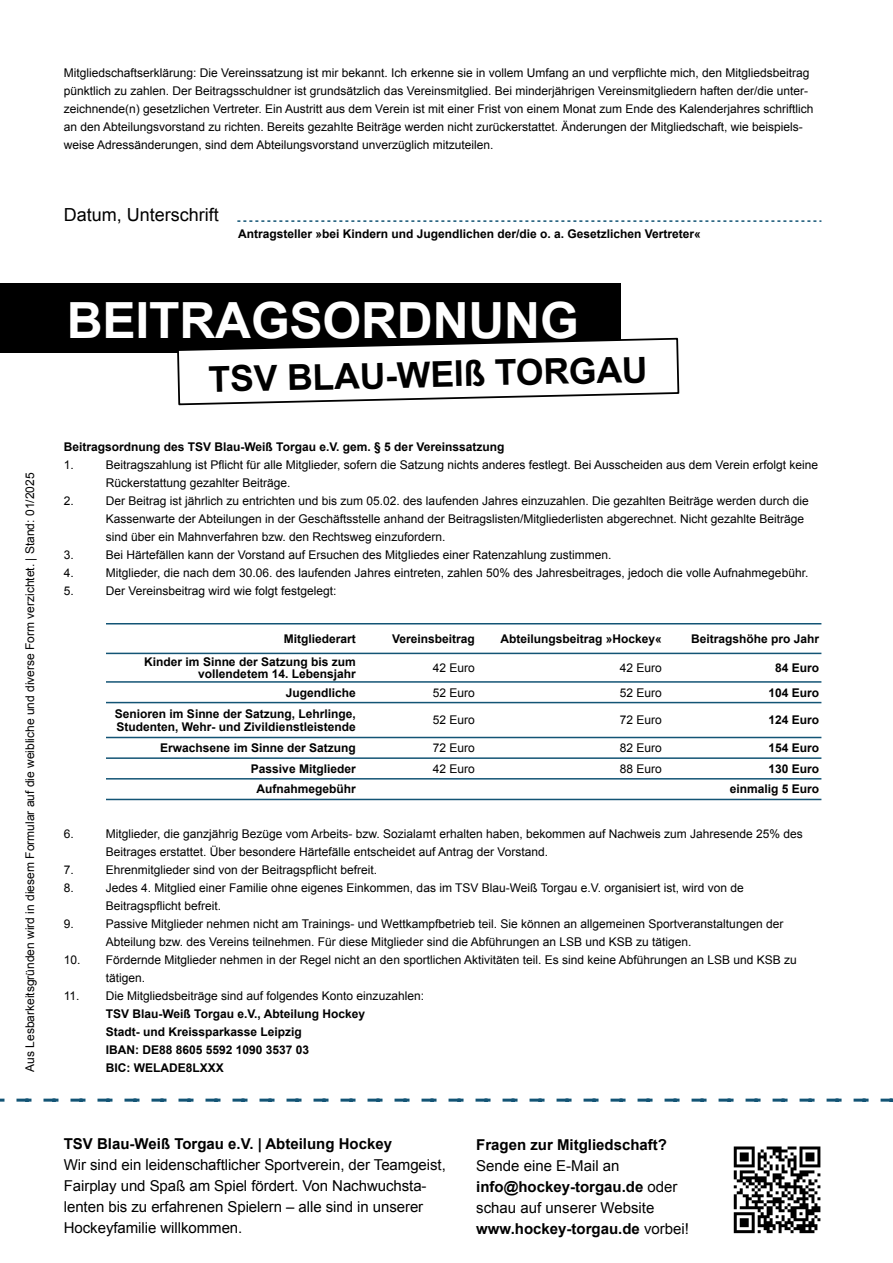
<style>
.page{position:relative;width:893px;height:1263px;background:#fff}
.page>*{position:absolute;margin:0;border:0;box-sizing:border-box;transform-origin:0 0}
.t1{font:49.8px "font 000000002 d 58 e 20 f";letter-spacing:-.005em;color:#fff}
.t2{font:35.7px "font 000000002 d 58 e 20 f";color:#000}
.t3{font:18px "font 000000002 d 58 e 20 f";color:#000}
.t4{font:15px/21px "font 000000002 d 58 e 20 f";letter-spacing:-.005em;color:#000}
.t5{font:12px/18px "font 000000002 d 58 e 20 f";color:#000}
</style>
<div class="page">
<svg style="left:0;top:1098px;width:893px;height:3px"></svg>
<svg style="left:733px;top:1146px;width:88px;height:88px"></svg>
<div style="left:0;top:283px;width:621px;height:70px;background:#000"></div>
<svg style="left:177px;top:337px;width:503px;height:69px"></svg>
<svg style="left:238px;top:220px;width:583px;height:2px"></svg>
<hr style="left:64px;top:623px;width:757px;height:1px;background:#135475">
<hr style="left:64px;top:653px;width:757px;height:1px;background:#135475">
<hr style="left:64px;top:681px;width:757px;height:2px;background:#135475">
<hr style="left:64px;top:702px;width:757px;height:1px;background:#135475">
<hr style="left:64px;top:737px;width:757px;height:1px;background:#135475">
<hr style="left:64px;top:757px;width:757px;height:2px;background:#135475">
<hr style="left:64px;top:778px;width:757px;height:1px;background:#135475">
<hr style="left:64px;top:799px;width:757px;height:1px;background:#135475">
<div style="left:54px;top:615px;width:52px;height:193px;background:#fff"></div>
<p class="t5" style="left:21px;top:1071px;width:600px;rotate:-90deg">Aus Lesbarkeitsgründen wird in diesem Formular auf die weibliche und diverse Form verzichtet. | Stand: 01/2025</p>
<p class="t5" style="left:64px;top:63px;width:751px">Mitgliedschaftserklärung: Die Vereinssatzung ist mir bekannt. Ich erkenne sie in vollem Umfang an und verpflichte mich, den Mitgliedsbeitrag pünktlich zu zahlen. Der Beitragsschuldner ist grundsätzlich das Vereinsmitglied. Bei minderjährigen Vereinsmitgliedern haften der/die unter&shy;zeichnende(n) gesetzlichen Vertreter. Ein Austritt aus dem Verein ist mit einer Frist von einem Monat zum Ende des Kalenderjahres schriftlich an den Abteilungsvorstand zu richten. Bereits gezahlte Beiträge werden nicht zurückerstattet. Änderungen der Mitgliedschaft, wie beispiels&shy;weise Adressänderungen, sind dem Abteilungsvorstand unverzüglich mitzuteilen.</p>
<h3 class="t3" style="left:64px;top:205px;width:157px">Datum, Unterschrift</h3>
<p class="t5" style="left:238px;top:225px;width:464px">Antragsteller »bei Kindern und Jugendlichen der/die o. a. Gesetzlichen Vertreter«</p>
<h1 class="t1" style="left:67px;top:293px;width:514px">BEITRAGSORDNUNG</h1>
<h2 class="t2" style="left:208px;top:359px;width:441px;rotate:-1deg">TSV BLAU-WEIß TORGAU</h2>
<p class="t5" style="left:64px;top:438px;width:442px">Beitragsordnung des TSV Blau-Weiß Torgau e.V. gem. § 5 der Vereinssatzung<br>1.</p>
<p class="t5" style="left:106px;top:456px;width:714px">Beitragszahlung ist Pflicht für alle Mitglieder, sofern die Satzung nichts anderes festlegt. Bei Ausscheiden aus dem Verein erfolgt keine<br>Rückerstattung gezahlter Beiträge.</p>
<p class="t5" style="left:64px;top:492px;width:12px">2.</p>
<p class="t5" style="left:106px;top:492px;width:705px">Der Beitrag ist jährlich zu entrichten und bis zum 05.02. des laufenden Jahres einzuzahlen. Die gezahlten Beiträge werden durch die<br>Kassenwarte der Abteilungen in der Geschäftsstelle anhand der Beitragslisten/Mitgliederlisten abgerechnet. Nicht gezahlte Beiträge sind über ein Mahnverfahren bzw. den Rechtsweg einzufordern.</p>
<p class="t5" style="left:64px;top:546px;width:12px">3.</p>
<p class="t5" style="left:106px;top:546px;width:507px">Bei Härtefällen kann der Vorstand auf Ersuchen des Mitgliedes einer Ratenzahlung zustimmen.</p>
<p class="t5" style="left:64px;top:564px;width:12px">4.</p>
<p class="t5" style="left:106px;top:564px;width:704px">Mitglieder, die nach dem 30.06. des laufenden Jahres eintreten, zahlen 50% des Jahresbeitrages, jedoch die volle Aufnahmegebühr.</p>
<p class="t5" style="left:64px;top:582px;width:12px">5.</p>
<p class="t5" style="left:106px;top:582px;width:232px">Der Vereinsbeitrag wird wie folgt festgelegt:</p>
<p class="t5" style="left:284px;top:630px;width:74px">Mitgliederart</p>
<p class="t5" style="left:392px;top:630px;width:84px">Vereinsbeitrag</p>
<p class="t5" style="left:500px;top:630px;width:163px">Abteilungsbeitrag »Hockey«</p>
<p class="t5" style="left:691px;top:630px;width:130px">Beitragshöhe pro Jahr</p>
<p class="t5" style="left:144px;top:655px;width:213px;line-height:12.5px;text-align:right">Kinder im Sinne der Satzung bis zum vollendetem 14. Lebensjahr</p>
<p class="t5" style="left:433px;top:659px;width:44px">42 Euro</p>
<p class="t5" style="left:620px;top:659px;width:44px">42 Euro</p>
<p class="t5" style="left:775px;top:659px;width:46px">84 Euro</p>
<p class="t5" style="left:286px;top:683px;width:72px">Jugendliche</p>
<p class="t5" style="left:433px;top:683px;width:44px">52 Euro</p>
<p class="t5" style="left:620px;top:683px;width:44px">52 Euro</p>
<p class="t5" style="left:768px;top:683px;width:52px">104 Euro</p>
<p class="t5" style="left:115px;top:708px;width:242px;line-height:12.5px">Senioren im Sinne der Satzung, Lehrlinge,<br>Studenten, Wehr- und Zivildienstleistende</p>
<p class="t5" style="left:433px;top:711px;width:44px">52 Euro</p>
<p class="t5" style="left:620px;top:711px;width:44px">72 Euro</p>
<p class="t5" style="left:768px;top:711px;width:52px">124 Euro</p>
<p class="t5" style="left:160px;top:739px;width:197px">Erwachsene im Sinne der Satzung</p>
<p class="t5" style="left:433px;top:739px;width:44px">72 Euro</p>
<p class="t5" style="left:620px;top:739px;width:44px">82 Euro</p>
<p class="t5" style="left:768px;top:739px;width:52px">154 Euro</p>
<p class="t5" style="left:251px;top:760px;width:106px">Passive Mitglieder</p>
<p class="t5" style="left:433px;top:760px;width:44px">42 Euro</p>
<p class="t5" style="left:620px;top:760px;width:44px">88 Euro</p>
<p class="t5" style="left:768px;top:760px;width:52px">130 Euro</p>
<p class="t5" style="left:256px;top:780px;width:101px">Aufnahmegebühr</p>
<p class="t5" style="left:730px;top:780px;width:91px">einmalig 5 Euro</p>
<p class="t5" style="left:64px;top:824px;width:12px">6.</p>
<p class="t5" style="left:106px;top:824px;width:699px">Mitglieder, die ganzjährig Bezüge vom Arbeits- bzw. Sozialamt erhalten haben, bekommen auf Nachweis zum Jahresende 25% des<br>Beitrages erstattet. Über besondere Härtefälle entscheidet auf Antrag der Vorstand.</p>
<p class="t5" style="left:64px;top:860px;width:12px">7.</p>
<p class="t5" style="left:106px;top:860px;width:273px">Ehrenmitglieder sind von der Beitragspflicht befreit.</p>
<p class="t5" style="left:64px;top:878px;width:12px">8.</p>
<p class="t5" style="left:106px;top:878px;width:639px">Jedes 4. Mitglied einer Familie ohne eigenes Einkommen, das im TSV Blau-Weiß Torgau e.V. organisiert ist, wird von de<br>Beitragspflicht befreit.</p>
<p class="t5" style="left:64px;top:914px;width:12px">9.</p>
<p class="t5" style="left:106px;top:914px;width:679px">Passive Mitglieder nehmen nicht am Trainings- und Wettkampfbetrieb teil. Sie können an allgemeinen Sportveranstaltungen der<br>Abteilung bzw. des Vereins teilnehmen. Für diese Mitglieder sind die Abführungen an LSB und KSB zu tätigen.</p>
<p class="t5" style="left:106px;top:950px;width:693px;text-indent:-42px">10. Fördernde Mitglieder nehmen in der Regel nicht an den sportlichen Aktivitäten teil. Es sind keine Abführungen an LSB und KSB zu tätigen.</p>
<p class="t5" style="left:106px;top:986px;width:320px;text-indent:-42px">11. Die Mitgliedsbeiträge sind auf folgendes Konto einzuzahlen:<br>TSV Blau-Weiß Torgau e.V., Abteilung Hockey<br>Stadt- und Kreissparkasse Leipzig<br>IBAN: DE88 8605 5592 1090 3537 03<br>BIC: WELADE8LXXX</p>
<p class="t4" style="left:64px;top:1133px;width:384px">TSV Blau-Weiß Torgau e.V. | Abteilung Hockey<br>Wir sind ein leidenschaftlicher Sportverein, der Teamgeist, Fairplay und Spaß am Spiel fördert. Von Nachwuchsta&shy;lenten bis zu erfahrenen Spielern – alle sind in unserer Hockeyfamilie willkommen.</p>
<p class="t4" style="left:476px;top:1134px;width:214px">Fragen zur Mitgliedschaft?<br>Sende eine E-Mail an info@hockey-torgau.de oder schau auf unserer Website www.hockey-torgau.de vorbei!</p>
</div>
